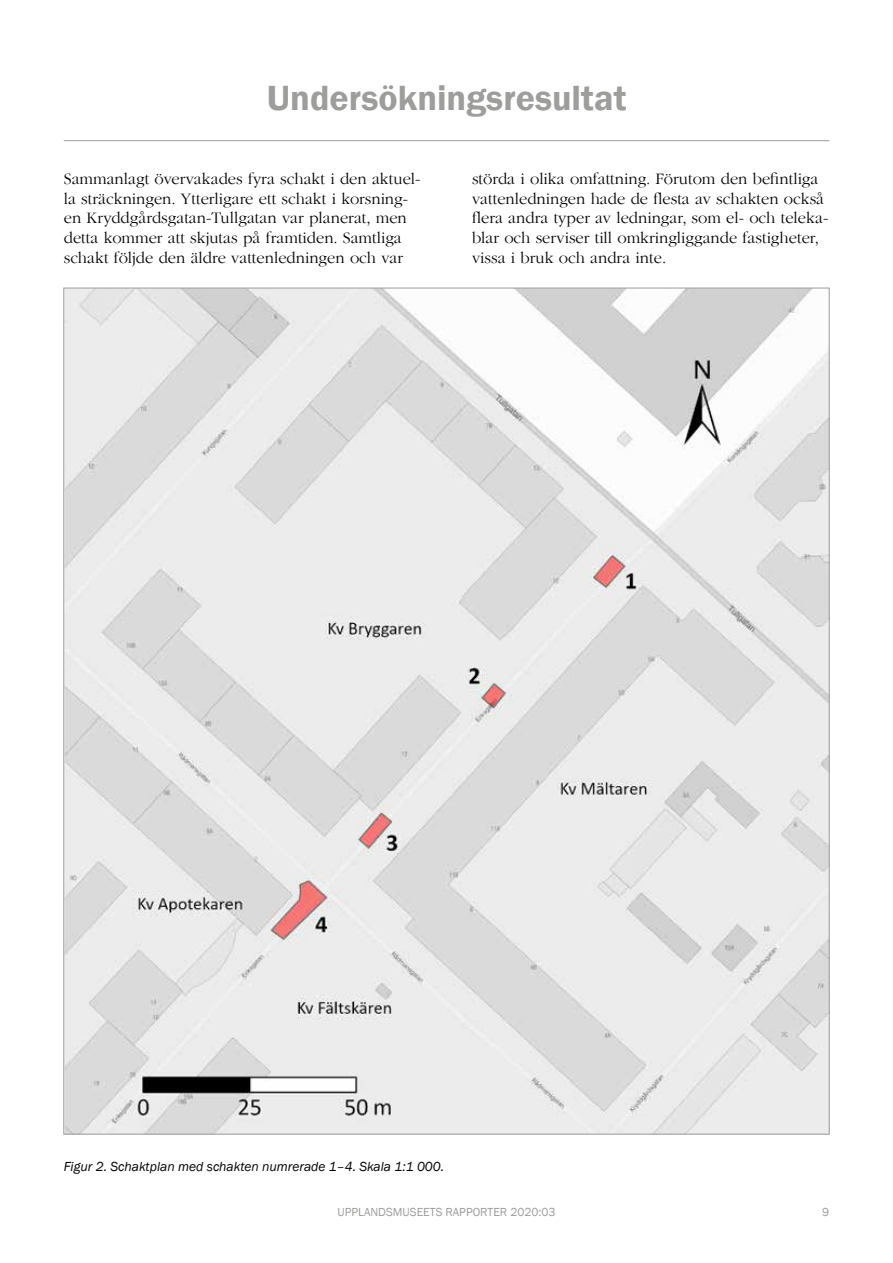
<style>
.page{position:relative;width:893px;height:1263px;background:#fff}
.page>*{position:absolute;margin:0;border:0;box-sizing:border-box;transform-origin:0 0}
.t1{font:600 36px "Franklin Gothic";color:#9d9d9c}
.t2{font:300 16.5px/19.8px "ITC Garamond Std";color:#000}
.t3{font:italic 13.5px "Franklin Gothic";color:#000}
.t4{font:12px "Franklin Gothic";color:#9d9d9c}
</style>
<div class="page">
<img style="left:66px;top:290px;width:761px;height:842px">
<hr style="left:64px;top:140px;width:765px;height:1px;background:#9d9d9c">
<h1 class="t1" style="left:267px;top:76px;width:361px">Undersökningsresultat</h1>
<p class="t2" style="left:64px;top:169px;width:358px">Sammanlagt övervakades fyra schakt i den aktuel&shy;la sträckningen. Ytterligare ett schakt i korsning&shy;en Kryddgårdsgatan-Tullgatan var planerat, men detta kommer att skjutas på framtiden. Samtliga schakt följde den äldre vattenledningen och var</p>
<p class="t2" style="left:472px;top:169px;width:358px">störda i olika omfattning. Förutom den befintliga vattenledningen hade de flesta av schakten också flera andra typer av ledningar, som el- och teleka&shy;blar och serviser till omkringliggande fastigheter, vissa i bruk och andra inte.</p>
<p class="t3" style="left:64px;top:1158px;width:382px">Figur 2. Schaktplan med schakten numrerade 1–4. Skala 1:1 000.</p>
<p class="t4" style="left:337px;top:1205px;width:220px">UPPLANDSMUSEETS RAPPORTER 2020:03</p>
<p class="t4" style="left:822px;top:1205px;width:9px">9</p>
</div>
